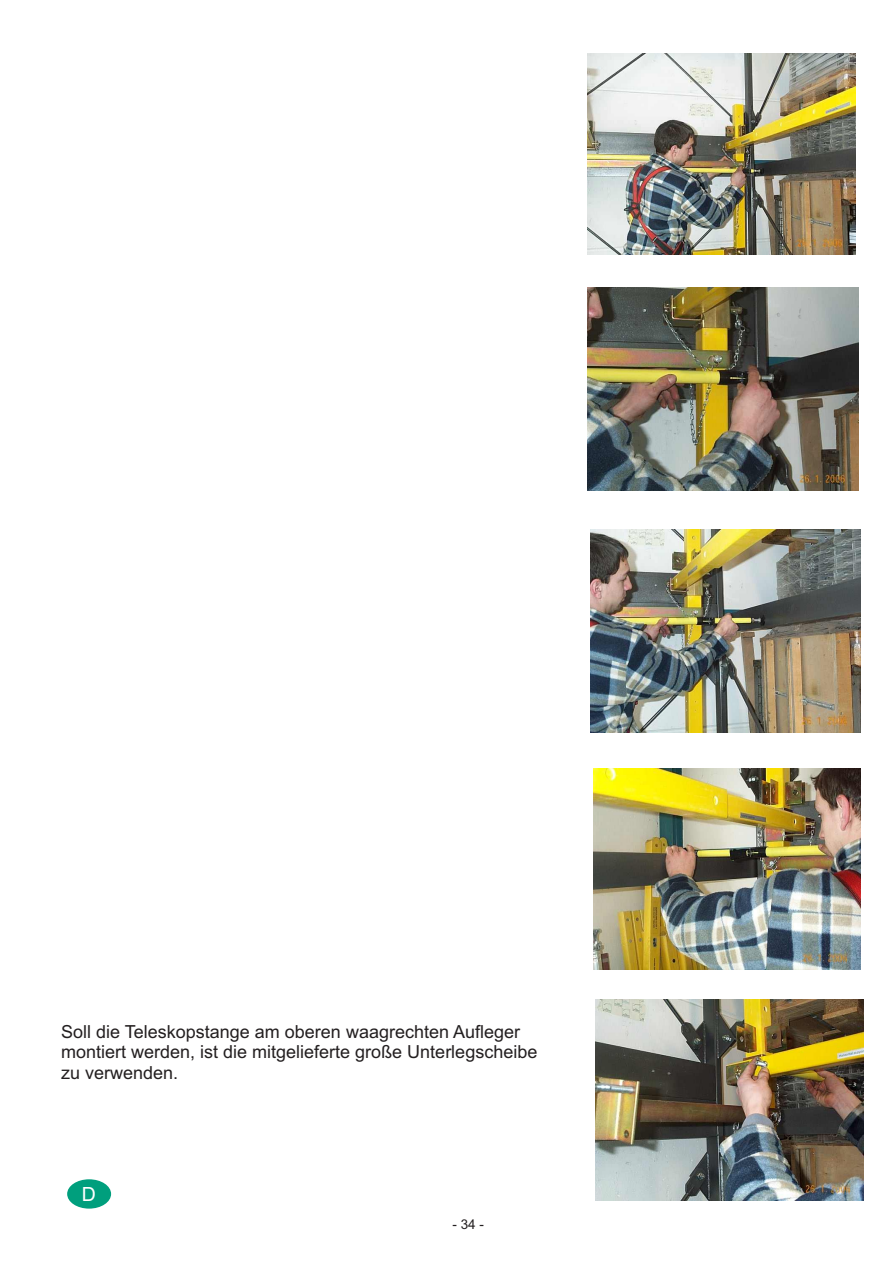
<style>
.page{position:relative;width:893px;height:1263px;background:#fff}
.page>*{position:absolute;margin:0;border:0;box-sizing:border-box;transform-origin:0 0}
.t1{font:19.5px "Arial";color:#fff}
.t2{font:18px/20.1px "Arial";color:#231f20}
.t3{font:13.5px "Arial";color:#231f20}
</style>
<div class="page">
<img style="left:587px;top:54px;width:268px;height:201px">
<img style="left:587px;top:287px;width:271px;height:203px">
<img style="left:590px;top:529px;width:271px;height:203px">
<img style="left:593px;top:769px;width:268px;height:201px">
<img style="left:596px;top:1000px;width:268px;height:200px">
<div style="left:67px;top:1179px;width:44px;height:29px;background:#009f7d;border-radius:50%"></div>
<p class="t2" style="left:61px;top:1023px;width:478px">Soll die Teleskopstange am oberen waagrechten Aufleger montiert werden, ist die mitgelieferte große Unterlegscheibe zu verwenden.</p>
<p class="t1" style="left:82px;top:1187px;width:16px">D</p>
<p class="t3" style="left:452px;top:1219px;width:33px">- 34 -</p>
</div>
